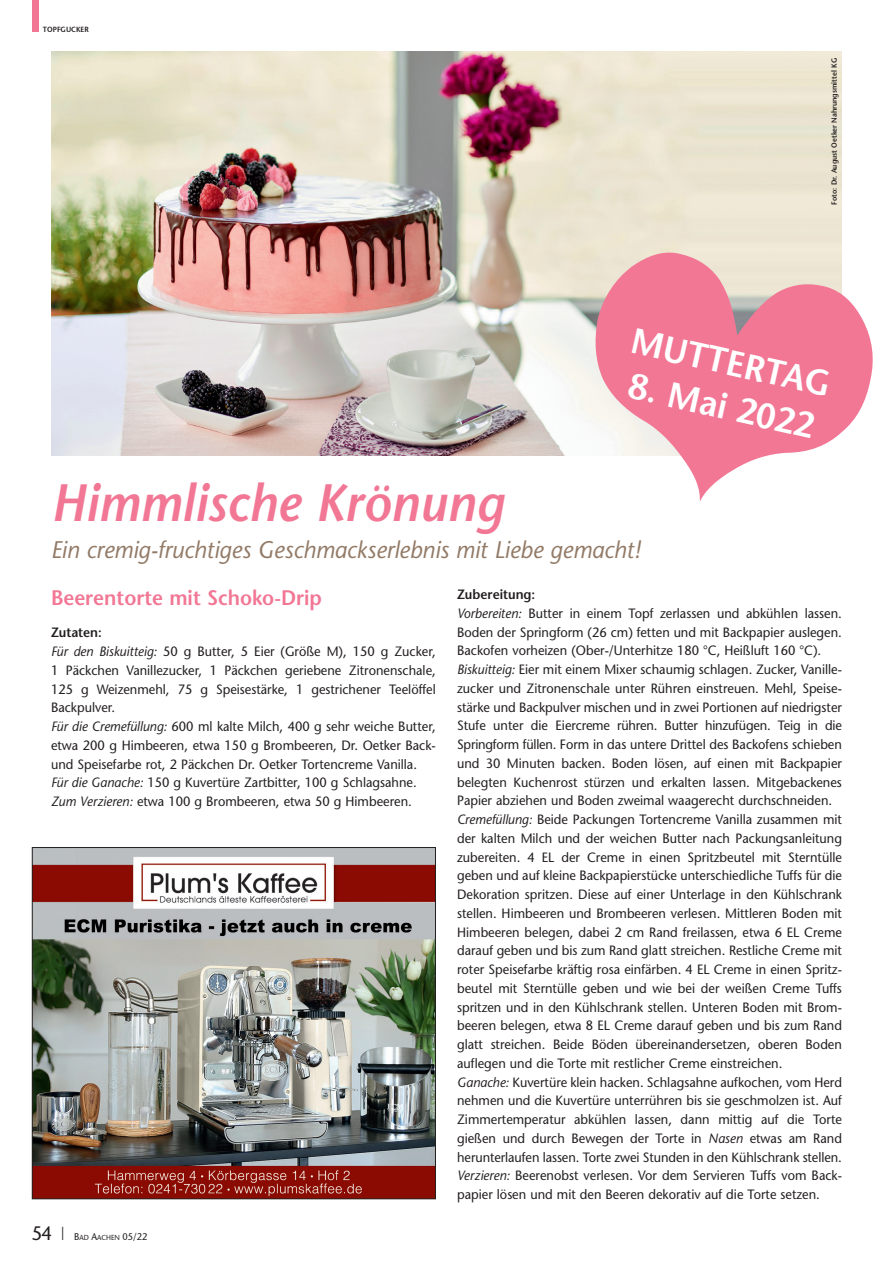
<style>
.page{position:relative;width:893px;height:1263px;background:#fff}
.page>*{position:absolute;margin:0;border:0;box-sizing:border-box;transform-origin:0 0}
.t1{font:italic 600 52.5px "Stone Sans";color:#f27795;scale:.95 1}
.t2{font:600 35.85px "Stone Sans";color:#fff;scale:.95 1}
.t3{font:italic 24px "Stone Sans";color:#927a66;scale:.95 1}
.t4{font:600 21px "Stone Sans";color:#f27795;scale:.95 1}
.t5{font:13.5px/18.8px "Stone Sans";color:#231f20;scale:.95 1}
.t6{font:9.75px "Stone Sans";color:#231f20;scale:.95 1}
.t7{font:600 7.5px "Stone Sans";color:#231f20;scale:.95 1}
.s1{font-weight:600}
.s2{font-style:italic}
.s3{font-size:19.5px}
.s4{font-size:18px}
.s5{font-size:7.35px}
</style>
<div class="page">
<img style="left:34px;top:849px;width:400px;height:348px">
<div style="left:32px;top:847px;width:404px;height:352px;border:1px solid #231f20"></div>
<img style="left:51px;top:51px;width:791px;height:404px">
<div style="left:32px;top:0;width:6px;height:32px;background:#f27795"></div>
<svg style="left:594px;top:251px;width:279px;height:251px;fill:#f27795"></svg>
<p class="t7" style="left:43px;top:26px;width:50px">TOPFGUCKER</p>
<p class="t7" style="left:831px;top:205px;width:156px;rotate:-90deg">Foto: Dr. August Oetker Nahrungsmittel KG</p>
<h2 class="t2" style="left:635px;top:326px;width:216px;rotate:13deg">MUTTERTAG</h2>
<h2 class="t2" style="left:633px;top:371px;width:200px;rotate:13deg">8. Mai 2022</h2>
<h1 class="t1" style="left:51px;top:482px;width:478px">Himmlische Krönung</h1>
<h3 class="t3" style="left:51px;top:540px;width:622px">Ein cremig-fruchtiges Geschmackserlebnis mit Liebe gemacht!</h3>
<h3 class="t4" style="left:51px;top:589px;width:287px">Beerentorte mit Schoko-Drip</h3>
<p class="t5" style="left:51px;top:625px;width:407px"><span class="s1">Zutaten:<br></span><span class="s2">Für den Biskuitteig:</span> 50 g Butter, 5 Eier (Größe M), 150 g Zucker, 1 Päckchen Vanillezucker, 1 Päckchen geriebene Zitronenschale, 125 g Weizenmehl, 75 g Speisestärke, 1 gestrichener Teelöffel Backpulver.<br><span class="s2">Für die Cremefüllung:</span> 600 ml kalte Milch, 400 g sehr weiche Butter, etwa 200 g Himbeeren, etwa 150 g Brombeeren, Dr. Oetker Back&shy;und Speisefarbe rot, 2 Päckchen Dr. Oetker Tortencreme Vanilla.<br><span class="s2">Für die Ganache:</span> 150 g Kuvertüre Zartbitter, 100 g Schlagsahne.<br><span class="s2">Zum Verzieren:</span> etwa 100 g Brombeeren, etwa 50 g Himbeeren.</p>
<p class="t5" style="left:457px;top:586px;width:407px"><span class="s1">Zubereitung:<br></span><span class="s2">Vorbereiten:</span> Butter in einem Topf zerlassen und abkühlen lassen.<br>Boden der Springform (26 cm) fetten und mit Backpapier auslegen.<br>Backofen vorheizen (Ober-/Unterhitze 180 °C, Heißluft 160 °C).<br><span class="s2">Biskuitteig:</span> Eier mit einem Mixer schaumig schlagen. Zucker, Vanille - zucker und Zitronenschale unter Rühren einstreuen. Mehl, Speise&shy;stärke und Backpulver mischen und in zwei Portionen auf niedrigster Stufe unter die Eiercreme rühren. Butter hinzufügen. Teig in die Springform füllen. Form in das untere Drittel des Backofens schieben und 30 Minuten backen. Boden lösen, auf einen mit Backpapier belegten Kuchenrost stürzen und erkalten lassen. Mitgebackenes Papier abziehen und Boden zweimal waagerecht durchschneiden.<br><span class="s2">Cremefüllung:</span> Beide Packungen Tortencreme Vanilla zusammen mit der kalten Milch und der weichen Butter nach Packungsanleitung zubereiten. 4 EL der Creme in einen Spritzbeutel mit Sterntülle geben und auf kleine Backpapierstücke unterschiedliche Tuffs für die Dekoration spritzen. Diese auf einer Unterlage in den Kühlschrank stellen. Himbeeren und Brombeeren verlesen. Mittleren Boden mit Himbeeren belegen, dabei 2 cm Rand freilassen, etwa 6 EL Creme darauf geben und bis zum Rand glatt streichen. Restliche Creme mit roter Speisefarbe kräftig rosa einfärben. 4 EL Creme in einen Spritz&shy;beutel mit Sterntülle geben und wie bei der weißen Creme Tuffs spritzen und in den Kühlschrank stellen. Unteren Boden mit Brom&shy;beeren belegen, etwa 8 EL Creme darauf geben und bis zum Rand glatt streichen. Beide Böden übereinandersetzen, oberen Boden auflegen und die Torte mit restlicher Creme einstreichen.<br><span class="s2">Ganache:</span> Kuvertüre klein hacken. Schlagsahne aufkochen, vom Herd nehmen und die Kuvertüre unterrühren bis sie geschmolzen ist. Auf Zimmertemperatur abkühlen lassen, dann mittig auf die Torte gießen und durch Bewegen der Torte in <span class="s2">Nasen</span> etwas am Rand herunterlaufen lassen. Torte zwei Stunden in den Kühlschrank stellen.<br><span class="s2">Verzieren:</span> Beerenobst verlesen. Vor dem Servieren Tuffs vom Back - papier lösen und mit den Beeren dekorativ auf die Torte setzen.</p>
<p class="t6" style="left:32px;top:1233px;width:123px"><span class="s3">54</span> <span class="s4">|</span> B<span class="s5">AD</span> A<span class="s5">ACHEN</span> 05/22</p>
</div>
